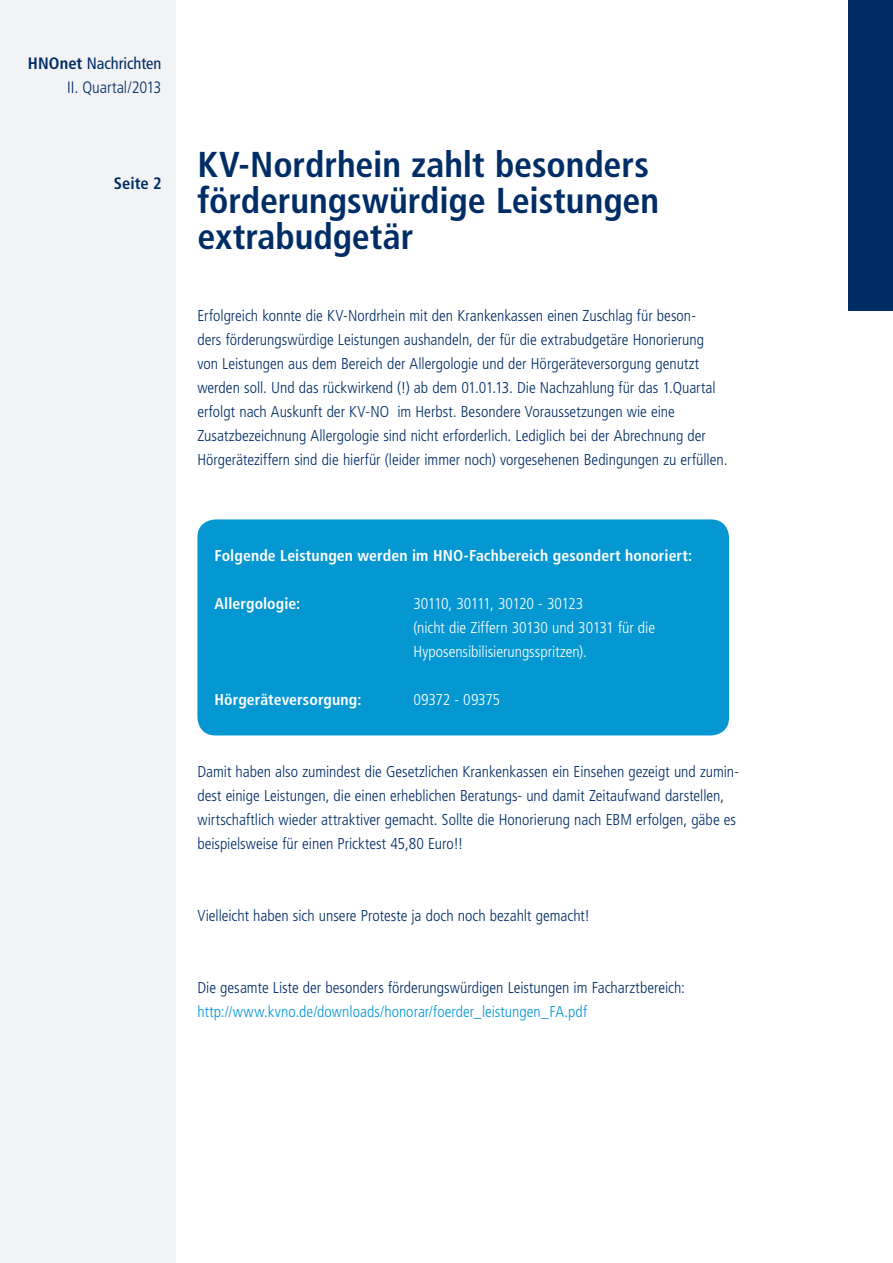
<style>
.page{position:relative;width:893px;height:1263px;background:#fff}
.page>*{position:absolute;margin:0;border:0;box-sizing:border-box;transform-origin:0 0}
.t1{font:700 condensed 36px/36px "Frutiger LT";letter-spacing:-.005em;color:#002d66}
.t2{font:300 condensed 16.5px/24px "Frutiger LT";letter-spacing:-.005em;color:#002d66;text-align:right}
.t3{font:300 condensed 15.75px/24px "Frutiger LT";color:#002d66}
.t4{font:300 condensed 15.75px/24px "Frutiger LT";letter-spacing:-.005em;color:#fff}
.t5{font:700 condensed 15.75px "Frutiger LT";letter-spacing:.005em;color:#fff}
.t6{font:300 condensed 15.75px "Frutiger LT";color:#0696d7}
.s1{font-weight:700}
.s2{font-weight:400}
</style>
<div class="page">
<div style="left:0;top:0;width:176px;height:1263px;background:#f2f3f4"></div>
<div style="left:849px;top:0;width:44px;height:310px;background:#002d66"></div>
<div style="left:197px;top:519px;width:532px;height:216px;background:#0597d2;border-radius:18px"></div>
<p class="t2" style="left:28px;top:52px;width:135px"><span class="s1">HNOnet</span> <span class="s2">Nachrichten<br></span>II. Quartal/2013</p>
<h1 class="t1" style="left:197px;top:147px;width:463px;text-indent:-84px"><sub>Seite</sub> <sub>2</sub> KV-Nordrhein zahlt besonders förderungswürdige Leistungen extrabudgetär</h1>
<p class="t3" style="left:197px;top:304px;width:531px">Erfolgreich konnte die KV-Nordrhein mit den Krankenkassen einen Zuschlag für beson-<br>ders förderungswürdige Leistungen aushandeln, der für die extrabudgetäre Honorierung von Leistungen aus dem Bereich der Allergologie und der Hörgeräteversorgung genutzt werden soll. Und das rückwirkend (!) ab dem 01.01.13. Die Nachzahlung für das 1.Quartal erfolgt nach Auskunft der KV-NO im Herbst. Besondere Voraussetzungen wie eine Zusatzbezeichnung Allergologie sind nicht erforderlich. Lediglich bei der Abrechnung der Hörgeräteziffern sind die hierfür (leider immer noch) vorgesehenen Bedingungen zu erfüllen.</p>
<p class="t5" style="left:214px;top:546px;width:479px">Folgende Leistungen werden im HNO-Fachbereich gesondert honoriert:</p>
<p class="t5" style="left:214px;top:594px;width:87px">Allergologie:</p>
<p class="t4" style="left:413px;top:592px;width:243px">30110, 30111, 30120 - 30123<br>(nicht die Ziffern 30130 und 30131 für die<br>Hyposensibilisierungsspritzen).</p>
<p class="t5" style="left:214px;top:690px;width:149px">Hörgeräteversorgung:</p>
<p class="t4" style="left:413px;top:688px;width:88px">09372 - 09375</p>
<p class="t3" style="left:197px;top:760px;width:543px">Damit haben also zumindest die Gesetzlichen Krankenkassen ein Einsehen gezeigt und zumin&shy;dest einige Leistungen, die einen erheblichen Beratungs- und damit Zeitaufwand darstellen, wirtschaftlich wieder attraktiver gemacht. Sollte die Honorierung nach EBM erfolgen, gäbe es beispielsweise für einen Pricktest 45,80 Euro!!</p>
<p class="t3" style="left:197px;top:904px;width:394px">Vielleicht haben sich unsere Proteste ja doch noch bezahlt gemacht!</p>
<p class="t3" style="left:197px;top:976px;width:489px">Die gesamte Liste der besonders förderungswürdigen Leistungen im Facharztbereich:</p>
<p class="t6" style="left:197px;top:1003px;width:391px">http://www.kvno.de/downloads/honorar/foerder_leistungen_FA.pdf</p>
</div>
